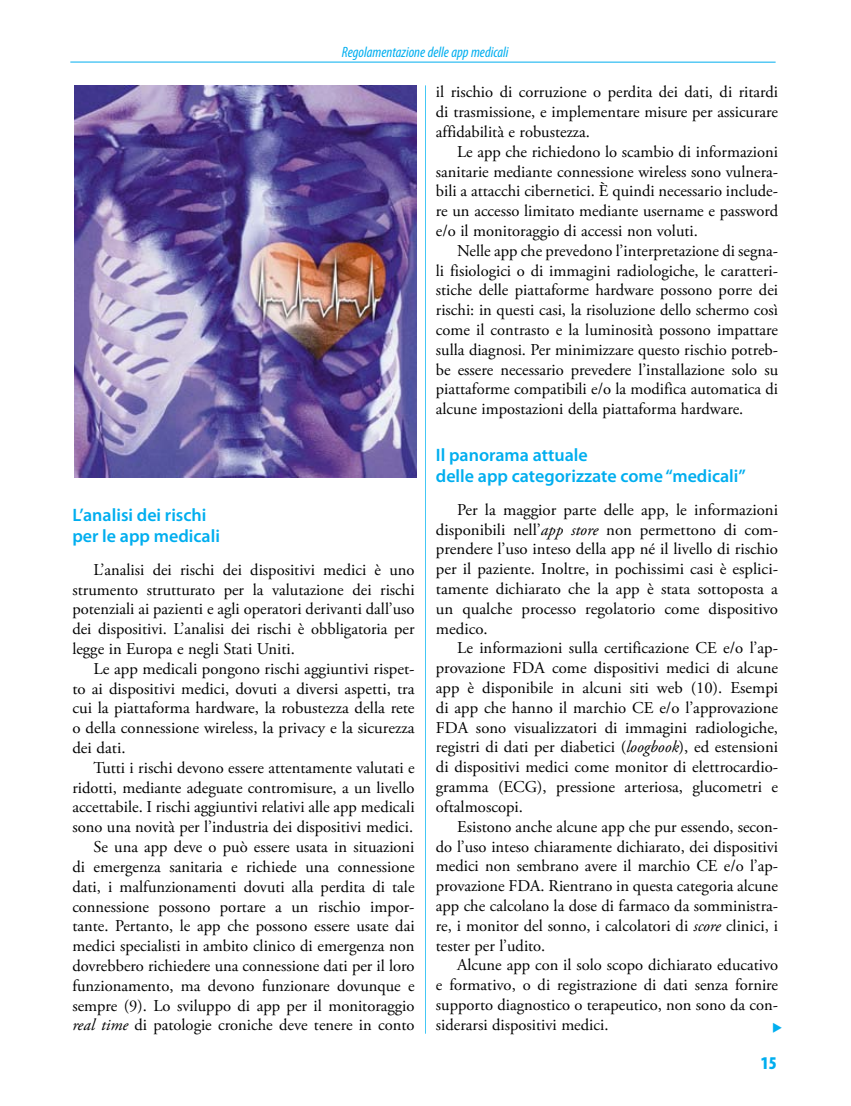
<style>
.page{position:relative;width:851px;height:1106px;background:#fff}
.page>*{position:absolute;margin:0;border:0;box-sizing:border-box;transform-origin:0 0}
.t1{font:600 18px/21.6px "Myriad Pro";color:#00aeef}
.t2{font:900 condensed 18px "Myriad Pro";color:#00aeef}
.t3{font:16.5px/19.8px "Adobe Garamond Pro";color:#000;text-align:justify}
.t4{font:italic condensed 15px "Myriad Pro";color:#00aeef}
.s1{font-style:italic}
</style>
<div class="page">
<hr style="left:70px;top:62px;width:705px;height:1px;background:#00aeef">
<img style="left:74px;top:86px;width:342px;height:391px">
<hr style="left:425px;top:85px;width:1px;height:948px;background:#44c8f5">
<p class="t4" style="left:342px;top:43px;width:168px">Regolamentazione delle app medicali</p>
<p class="t1" style="left:72px;top:503px;width:149px">L’analisi dei rischi per le app medicali</p>
<p class="t3" style="left:72px;top:560px;width:344px;text-indent:21px">L’analisi dei rischi dei dispositivi medici è uno strumento strutturato per la valutazione dei rischi potenziali ai pazienti e agli operatori derivanti dall’uso dei dispositivi. L’analisi dei rischi è obbligatoria per legge in Europa e negli Stati Uniti.</p>
<p class="t3" style="left:72px;top:659px;width:344px;text-indent:21px">Le app medicali pongono rischi aggiuntivi rispet&shy;to ai dispositivi medici, dovuti a diversi aspetti, tra cui la piattaforma hardware, la robustezza della rete o della connessione wireless, la privacy e la sicurezza dei dati.</p>
<p class="t3" style="left:72px;top:758px;width:344px;text-align:right">Tutti i rischi devono essere attentamente valutati e ridotti, mediante adeguate contromisure, a un livello accettabile. I rischi aggiuntivi relativi alle app medicali sono una novità per l’industria dei dispositivi medici.<br>Se una app deve o può essere usata in situazioni<br>di emergenza sanitaria e richiede una connessione dati, i malfunzionamenti dovuti alla perdita di tale connessione possono portare a un rischio impor&shy;tante. Pertanto, le app che possono essere usate dai medici specialisti in ambito clinico di emergenza non dovrebbero richiedere una connessione dati per il loro funzionamento, ma devono funzionare dovunque e sempre (9). Lo sviluppo di app per il monitoraggio <span class="s1">real time</span> di patologie croniche deve tenere in conto</p>
<p class="t3" style="left:436px;top:83px;width:344px">il rischio di corruzione o perdita dei dati, di ritardi di trasmissione, e implementare misure per assicurare affidabilità e robustezza.</p>
<p class="t3" style="left:436px;top:142px;width:344px;text-indent:21px">Le app che richiedono lo scambio di informazioni sanitarie mediante connessione wireless sono vulnera&shy;bili a attacchi cibernetici. è quindi necessario include&shy;re un accesso limitato mediante username e password e/o il monitoraggio di accessi non voluti.</p>
<p class="t3" style="left:436px;top:241px;width:344px;text-indent:21px">Nelle app che prevedono l’interpretazione di segna&shy;li fisiologici o di immagini radiologiche, le caratteri&shy;stiche delle piattaforme hardware possono porre dei rischi: in questi casi, la risoluzione dello schermo così come il contrasto e la luminosità possono impattare sulla diagnosi. Per minimizzare questo rischio potreb&shy;be essere necessario prevedere l’installazione solo su piattaforme compatibili e/o la modifica automatica di alcune impostazioni della piattaforma hardware.</p>
<p class="t1" style="left:436px;top:443px;width:311px">Il panorama attuale<br>delle app categorizzate come “medicali”</p>
<p class="t3" style="left:436px;top:500px;width:344px;text-indent:21px">Per la maggior parte delle app, le informazioni disponibili nell’<span class="s1">app store</span> non permettono di com&shy;prendere l’uso inteso della app né il livello di rischio per il paziente. Inoltre, in pochissimi casi è esplici&shy;tamente dichiarato che la app è stata sottoposta a un qualche processo regolatorio come dispositivo medico.</p>
<p class="t3" style="left:436px;top:639px;width:344px;text-indent:21px">Le informazioni sulla certificazione CE e/o l’ap&shy;provazione FDA come dispositivi medici di alcune app è disponibile in alcuni siti web (10). Esempi di app che hanno il marchio CE e/o l’approvazione FDA sono visualizzatori di immagini radiologiche, registri di dati per diabetici (<span class="s1">loogbook</span>), ed estensioni di dispositivi medici come monitor di elettrocardio&shy;gramma (ECG), pressione arteriosa, glucometri e oftalmoscopi.</p>
<p class="t3" style="left:436px;top:817px;width:344px;text-indent:21px">Esistono anche alcune app che pur essendo, secon&shy;do l’uso inteso chiaramente dichiarato, dei dispositivi medici non sembrano avere il marchio CE e/o l’ap&shy;provazione FDA. Rientrano in questa categoria alcune app che calcolano la dose di farmaco da somministra&shy;re, i monitor del sonno, i calcolatori di <span class="s1">score</span> clinici, i tester per l’udito.</p>
<p class="t3" style="left:436px;top:955px;width:344px;text-indent:21px">Alcune app con il solo scopo dichiarato educativo e formativo, o di registrazione di dati senza fornire supporto diagnostico o terapeutico, non sono da con&shy;siderarsi dispositivi medici.</p>
<p class="t2" style="left:760px;top:1051px;width:17px">15</p>
</div>
